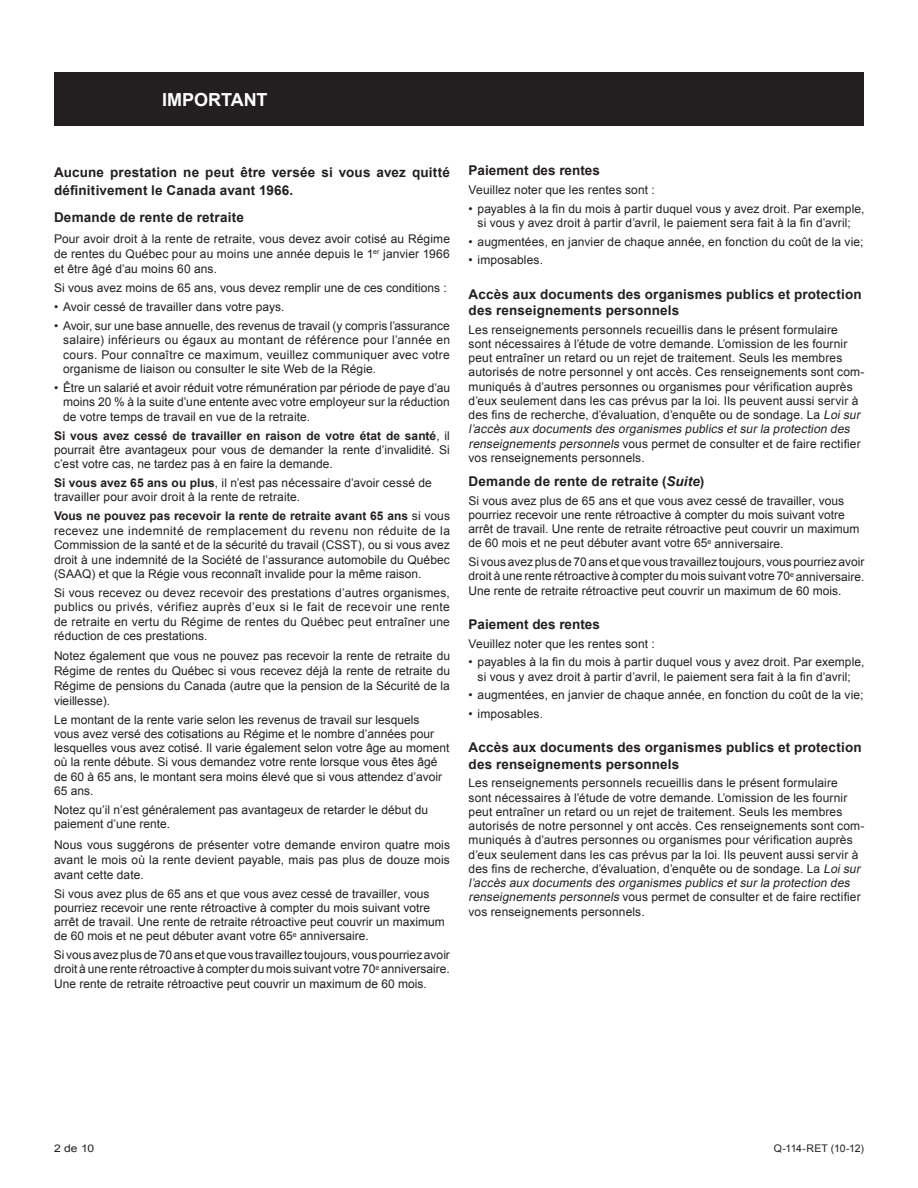
<style>
.page{position:relative;width:918px;height:1188px;background:#fff}
.page>*{position:absolute;margin:0;border:0;box-sizing:border-box;transform-origin:0 0}
.t1{font:700 18px "Arial";color:#fff}
.t2{font:700 13.5px/16.2px "Arial";letter-spacing:.015em;color:#231f20}
.t3{font:12px/14.2px "Arial";letter-spacing:.01em;color:#231f20;text-align:justify}
.t4{font:10.5px "Arial";letter-spacing:-.015em;color:#231f20}
.t5{font:10.5px "Arial";letter-spacing:-.015em;color:#231f20;scale:1.15 1}
.s1{font-weight:700}
.s2{font-style:italic}
</style>
<div class="page">
<div style="left:54px;top:72px;width:810px;height:54px;background:#231f20"></div>
<h1 class="t1" style="left:162px;top:87px;width:107px">IMPORTANT</h1>
<p class="t2" style="left:54px;top:164px;width:397px;line-height:18px">Aucune prestation ne peut être versée si vous avez quitté définitivement le Canada avant 1966.</p>
<p class="t2" style="left:54px;top:210px;width:191px">Demande de rente de retraite</p>
<p class="t3" style="left:54px;top:231px;width:398px;line-height:15px">Pour avoir droit à la rente de retraite, vous devez avoir cotisé au Régime de rentes du Québec pour au moins une année depuis le 1<sup>er</sup> janvier 1966 et être âgé d’au moins 60 ans.</p>
<p class="t3" style="left:54px;top:281px;width:394px">Si vous avez moins de 65 ans, vous devez remplir une de ces conditions :</p>
<p class="t3" style="left:54px;top:300px;width:232px">• Avoir cessé de travailler dans votre pays.</p>
<p class="t3" style="left:63px;top:318px;width:389px;text-indent:-9px">• Avoir, sur une base annuelle, des revenus de travail (y compris l’assurance salaire) inférieurs ou égaux au montant de référence pour l’année en cours. Pour connaître ce maximum, veuillez communiquer avec votre organisme de liaison ou consulter le site Web de la Régie.</p>
<p class="t3" style="left:63px;top:381px;width:389px;text-indent:-9px">• Être un salarié et avoir réduit votre rémunération par période de paye d’au moins 20 % à la suite d’une entente avec votre employeur sur la réduction de votre temps de travail en vue de la retraite.</p>
<p class="t3" style="left:54px;top:428px;width:397px"><span class="s1">Si vous avez cessé de travailler en raison de votre état de santé</span>, il pourrait être avantageux pour vous de demander la rente d’invalidité. Si c’est votre cas, ne tardez pas à en faire la demande.</p>
<p class="t3" style="left:54px;top:476px;width:379px"><span class="s1">Si vous avez 65 ans ou plus</span>, il n’est pas nécessaire d’avoir cessé de travailler pour avoir droit à la rente de retraite.</p>
<p class="t3" style="left:54px;top:509px;width:398px"><span class="s1">Vous ne pouvez pas recevoir la rente de retraite avant 65 ans</span> si vous recevez une indemnité de remplacement du revenu non réduite de la Commission de la santé et de la sécurité du travail (CSST), ou si vous avez droit à une indemnité de la Société de l’assurance automobile du Québec (SAAQ) et que la Régie vous reconnaît invalide pour la même raison.</p>
<p class="t3" style="left:54px;top:586px;width:397px">Si vous recevez ou devez recevoir des prestations d’autres organismes, publics ou privés, vérifiez auprès d’eux si le fait de recevoir une rente de retraite en vertu du Régime de rentes du Québec peut entraîner une réduction de ces prestations.</p>
<p class="t3" style="left:54px;top:648px;width:398px;line-height:15px">Notez également que vous ne pouvez pas recevoir la rente de retraite du Régime de rentes du Québec si vous recevez déjà la rente de retraite du Régime de pensions du Canada (autre que la pension de la Sécurité de la vieillesse).</p>
<p class="t3" style="left:54px;top:713px;width:397px;text-align:left">Le montant de la rente varie selon les revenus de travail sur lesquels<br>vous avez versé des cotisations au Régime et le nombre d’années pour lesquelles vous avez cotisé. Il varie également selon votre âge au moment où la rente débute. Si vous demandez votre rente lorsque vous êtes âgé de 60 à 65 ans, le montant sera moins élevé que si vous attendez d’avoir 65 ans.</p>
<p class="t3" style="left:54px;top:802px;width:376px">Notez qu’il n’est généralement pas avantageux de retarder le début du paiement d’une rente.</p>
<p class="t3" style="left:54px;top:837px;width:398px;line-height:15px">Nous vous suggérons de présenter votre demande environ quatre mois avant le mois où la rente devient payable, mais pas plus de douze mois avant cette date.</p>
<p class="t3" style="left:54px;top:886px;width:392px;text-align:left">Si vous avez plus de 65 ans et que vous avez cessé de travailler, vous pourriez recevoir une rente rétroactive à compter du mois suivant votre arrêt de travail. Une rente de retraite rétroactive peut couvrir un maximum de 60 mois et ne peut débuter avant votre 65<sup>e</sup> anniversaire.</p>
<p class="t3" style="left:54px;top:948px;width:397px">Si vous avez plus de 70 ans et que vous travaillez toujours, vous pourriez avoir droit à une rente rétroactive à compter du mois suivant votre 70<sup>e</sup> anniversaire.<br>Une rente de retraite rétroactive peut couvrir un maximum de 60 mois.</p>
<p class="t2" style="left:469px;top:163px;width:133px">Paiement des rentes</p>
<p class="t3" style="left:469px;top:183px;width:188px">Veuillez noter que les rentes sont :</p>
<p class="t3" style="left:469px;top:201px;width:397px;text-align:center">• payables à la fin du mois à partir duquel vous y avez droit. Par exemple, si vous y avez droit à partir d’avril, le paiement sera fait à la fin d’avril;</p>
<p class="t3" style="left:469px;top:234px;width:396px">• augmentées, en janvier de chaque année, en fonction du coût de la vie;</p>
<p class="t3" style="left:469px;top:253px;width:76px">• imposables.</p>
<p class="t2" style="left:469px;top:286px;width:395px">Accès aux documents des organismes publics et protection des renseignements personnels</p>
<p class="t3" style="left:469px;top:322px;width:397px;text-align:left">Les renseignements personnels recueillis dans le présent formulaire<br>sont nécessaires à l’étude de votre demande. L’omission de les fournir peut entraîner un retard ou un rejet de traitement. Seuls les membres autorisés de notre personnel y ont accès. Ces renseignements sont com&shy;muniqués à d’autres personnes ou organismes pour vérification auprès d’eux seulement dans les cas prévus par la loi. Ils peuvent aussi servir à des fins de recherche, d’évaluation, d’enquête ou de sondage. La <span class="s2">Loisur l’accès aux documents des organismes publics etsurla protection des renseignements personnels</span>vous permet de consulter et de faire rectifier vos renseignements personnels.</p>
<p class="t2" style="left:469px;top:474px;width:237px">Demande de rente de retraite (<span class="s2">Suite</span>)</p>
<p class="t3" style="left:469px;top:494px;width:392px;text-align:left">Si vous avez plus de 65 ans et que vous avez cessé de travailler, vous pourriez recevoir une rente rétroactive à compter du mois suivant votre arrêt de travail. Une rente de retraite rétroactive peut couvrir un maximum de 60 mois et ne peut débuter avant votre 65<sup>e</sup> anniversaire.</p>
<p class="t3" style="left:469px;top:555px;width:397px">Si vous avez plus de 70 ans et que vous travaillez toujours, vous pourriez avoir droit à une rente rétroactive à compter du mois suivant votre 70<sup>e</sup> anniversaire.<br>Une rente de retraite rétroactive peut couvrir un maximum de 60 mois.</p>
<p class="t2" style="left:469px;top:617px;width:133px">Paiement des rentes</p>
<p class="t3" style="left:469px;top:636px;width:188px">Veuillez noter que les rentes sont :</p>
<p class="t3" style="left:469px;top:655px;width:397px;text-align:center">• payables à la fin du mois à partir duquel vous y avez droit. Par exemple, si vous y avez droit à partir d’avril, le paiement sera fait à la fin d’avril;</p>
<p class="t3" style="left:469px;top:688px;width:396px">• augmentées, en janvier de chaque année, en fonction du coût de la vie;</p>
<p class="t3" style="left:469px;top:707px;width:76px">• imposables.</p>
<p class="t2" style="left:469px;top:740px;width:395px">Accès aux documents des organismes publics et protection des renseignements personnels</p>
<p class="t3" style="left:469px;top:776px;width:397px;text-align:left">Les renseignements personnels recueillis dans le présent formulaire<br>sont nécessaires à l’étude de votre demande. L’omission de les fournir peut entraîner un retard ou un rejet de traitement. Seuls les membres autorisés de notre personnel y ont accès. Ces renseignements sont com&shy;muniqués à d’autres personnes ou organismes pour vérification auprès d’eux seulement dans les cas prévus par la loi. Ils peuvent aussi servir à des fins de recherche, d’évaluation, d’enquête ou de sondage. La <span class="s2">Loisur l’accès aux documents des organismes publics etsurla protection des renseignements personnels</span>vous permet de consulter et de faire rectifier vos renseignements personnels.</p>
<p class="t5" style="left:54px;top:1141px;width:37px">2 de 10</p>
<p class="t4" style="left:774px;top:1141px;width:92px">Q-114-RET (10-12)</p>
</div>
